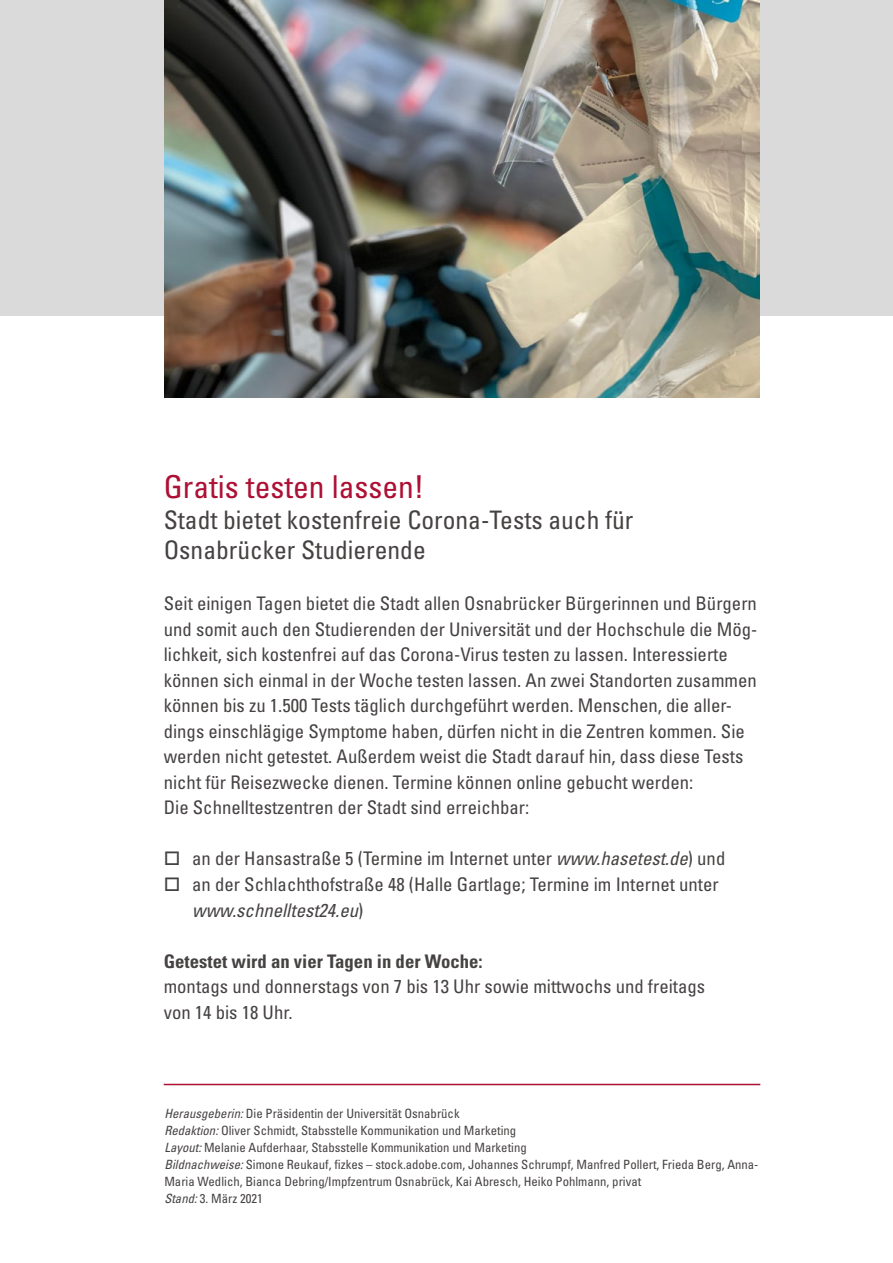
<style>
.page{position:relative;width:893px;height:1263px;background:#fff}
.page>*{position:absolute;margin:0;border:0;box-sizing:border-box;transform-origin:0 0}
.t1{font:condensed 31.5px "Univers LT Pro";color:#ad1034}
.t2{font:condensed 25.5px/30.6px "Univers LT Pro";color:#464242}
.t3{font:condensed 18.75px/25.5px "Univers LT Pro";color:#464242}
.t4{font:700 condensed 18.75px "Univers LT Pro";color:#464242}
.t5{font:condensed 12.75px/17px "Univers LT Pro";color:#464242}
.s1{font-style:italic}
</style>
<div class="page">
<div style="left:0;top:0;width:893px;height:316px;background:#dadada"></div>
<img style="left:164px;top:0;width:595px;height:397px">
<hr style="left:164px;top:1084px;width:596px;height:1px;background:#ad1034">
<h1 class="t1" style="left:164px;top:467px;width:262px">Gratis testen lassen!</h1>
<h2 class="t2" style="left:164px;top:504px;width:471px">Stadt bietet kostenfreie Corona-Tests auch für<br>Osnabrücker Studierende</h2>
<p class="t3" style="left:164px;top:591px;width:595px">Seit einigen Tagen bietet die Stadt allen Osnabrücker Bürgerinnen und Bürgern und somit auch den Studierenden der Universität und der Hochschule die Mög&shy;lichkeit, sich kostenfrei auf das Corona-Virus testen zu lassen. Interessierte können sich einmal in der Woche testen lassen. An zwei Standorten zusammen können bis zu 1.500 Tests täglich durchgeführt werden. Menschen, die aller&shy;dings einschlägige Symptome haben, dürfen nicht in die Zentren kommen. Sie werden nicht getestet. Außerdem weist die Stadt darauf hin, dass diese Tests nicht für Reisezwecke dienen. Termine können online gebucht werden:<br>Die Schnelltestzentren der Stadt sind erreichbar:</p>
<p class="t3" style="left:164px;top:846px;width:563px">□ an der Hansastraße 5 (Termine im Internet unter <span class="s1">www.hasetest.de</span>) und</p>
<p class="t3" style="left:192px;top:871px;width:528px;text-indent:-29px">□ an der Schlachthofstraße 48 (Halle Gartlage; Termine im Internet unter <span class="s1">www.schnelltest24.eu</span>)</p>
<p class="t4" style="left:164px;top:949px;width:320px">Getestet wird an vier Tagen in der Woche:</p>
<p class="t3" style="left:164px;top:973px;width:543px">montags und donnerstags von 7 bis 13 Uhr sowie mittwochs und freitags von 14 bis 18 Uhr.</p>
<p class="t5" style="left:164px;top:1105px;width:596px"><span class="s1">Herausgeberin:</span> Die Präsidentin der Universität Osnabrück<br><span class="s1">Redaktion:</span> Oliver Schmidt, Stabsstelle Kommunikation und Marketing<br><span class="s1">Layout:</span> Melanie Aufderhaar, Stabsstelle Kommunikation und Marketing<br><span class="s1">Bildnachweise:</span> Simone Reukauf, fizkes – stock.adobe.com, Johannes Schrumpf, Manfred Pollert, Frieda Berg, Anna-Maria Wedlich, Bianca Debring/Impfzentrum Osnabrück, Kai Abresch, Heiko Pohlmann, privat<br><span class="s1">Stand:</span> 3. März 2021</p>
</div>
